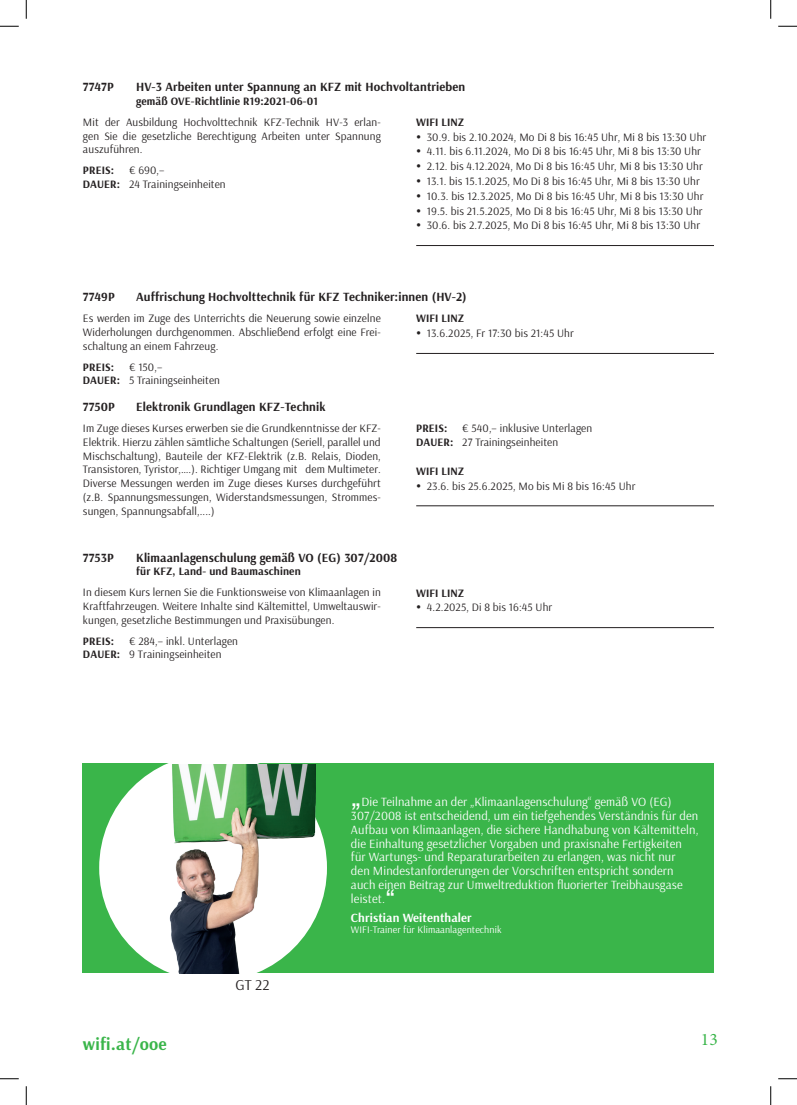
<style>
.page{position:relative;width:797px;height:1105px;background:#fff}
.page>*{position:absolute;margin:0;border:0;box-sizing:border-box;transform-origin:0 0}
.t1{font:700 17.5px "Arsenal";letter-spacing:.01em;color:#3ab54a}
.t2{font:17.5px "Minion Pro";color:#3ab54a}
.t3{font:15px "Arsenal";color:#231f20}
.t4{font:12.5px/13.8px "Arsenal";letter-spacing:.01em;color:#fff}
.Kurstitel_10_11{font:700 12.5px "Arsenal";letter-spacing:.01em;color:#231f20}
.t5{font:700 12.5px "Arsenal";letter-spacing:.01em;color:#fff}
.Kurstext_9_11pt{font:11.25px/13.8px "Arsenal";letter-spacing:.01em;color:#231f20;text-align:justify}
.Dauer{font:11.25px "Arsenal";letter-spacing:.01em;color:#231f20}
.Kurstitel_10_11-2{font:700 11.25px "Arsenal";letter-spacing:.01em;color:#231f20}
.Preis{font:11.25px "Arsenal";letter-spacing:.01em;color:#231f20}
.Ort{font:700 11.25px "Arsenal";letter-spacing:.01em;color:#231f20}
.Preis-2{font:700 11.25px "Arsenal";letter-spacing:.01em;color:#231f20}
.t6{font:10px "Arsenal";letter-spacing:.01em;color:#fff}
.s1{font-weight:700}
.s2{font-family:"Geneva";font-size:21.25px}
</style>
<div class="page">
<hr style="left:416px;top:245px;width:298px;height:1px;background:#231f20">
<hr style="left:416px;top:353px;width:298px;height:1px;background:#231f20">
<hr style="left:416px;top:506px;width:298px;height:1px;background:#231f20">
<hr style="left:416px;top:627px;width:298px;height:1px;background:#231f20">
<svg style="left:0;top:25px;width:19px;height:2px"></svg>
<svg style="left:778px;top:25px;width:19px;height:2px"></svg>
<svg style="left:0;top:1078px;width:19px;height:1px"></svg>
<svg style="left:778px;top:1078px;width:19px;height:1px"></svg>
<svg style="left:25px;top:0;width:2px;height:19px"></svg>
<svg style="left:25px;top:1086px;width:2px;height:19px"></svg>
<svg style="left:770px;top:0;width:1px;height:19px"></svg>
<svg style="left:770px;top:1086px;width:1px;height:19px"></svg>
<div style="left:83px;top:763px;width:631px;height:209px;background:#3ab54a"></div>
<svg style="left:99px;top:763px;width:228px;height:178px"></svg>
<img style="left:126px;top:764px;width:189px;height:209px">
<p class="Kurstitel_10_11" style="left:83px;top:78px;width:32px">7747P</p>
<p class="Kurstitel_10_11" style="left:136px;top:78px;width:330px">HV-3 Arbeiten unter Spannung an KFZ mit Hochvoltantrieben</p>
<p class="Kurstitel_10_11-2" style="left:136px;top:93px;width:183px">gemäß OVE-Richtlinie R19:2021-06-01</p>
<p class="Kurstext_9_11pt" style="left:83px;top:115px;width:299px">Mit der Ausbildung Hochvolttechnik KFZ-Technik HV-3 erlan&shy;gen Sie die gesetzliche Berechtigung Arbeiten unter Spannung auszuführen.</p>
<p class="Preis-2" style="left:83px;top:162px;width:33px">PREIS:</p>
<p class="Preis" style="left:129px;top:163px;width:37px">€ 690,–</p>
<p class="Dauer" style="left:83px;top:176px;width:144px"><span class="s1">DAUER:</span> 24 Trainingseinheiten</p>
<p class="Ort" style="left:416px;top:114px;width:50px">WIFI LINZ</p>
<p class="Kurstext_9_11pt" style="left:427px;top:130px;width:281px">30.9. bis 2.10.2024, Mo Di 8 bis 16:45 Uhr, Mi 8 bis 13:30 Uhr</p>
<p class="Kurstext_9_11pt" style="left:427px;top:144px;width:275px">4.11. bis 6.11.2024, Mo Di 8 bis 16:45 Uhr, Mi 8 bis 13:30 Uhr</p>
<p class="Kurstext_9_11pt" style="left:427px;top:159px;width:277px">2.12. bis 4.12.2024, Mo Di 8 bis 16:45 Uhr, Mi 8 bis 13:30 Uhr</p>
<p class="Kurstext_9_11pt" style="left:427px;top:174px;width:274px">13.1. bis 15.1.2025, Mo Di 8 bis 16:45 Uhr, Mi 8 bis 13:30 Uhr</p>
<p class="Kurstext_9_11pt" style="left:427px;top:189px;width:278px">10.3. bis 12.3.2025, Mo Di 8 bis 16:45 Uhr, Mi 8 bis 13:30 Uhr</p>
<p class="Kurstext_9_11pt" style="left:427px;top:204px;width:277px">19.5. bis 21.5.2025, Mo Di 8 bis 16:45 Uhr, Mi 8 bis 13:30 Uhr</p>
<p class="Kurstext_9_11pt" style="left:427px;top:218px;width:275px">30.6. bis 2.7.2025, Mo Di 8 bis 16:45 Uhr, Mi 8 bis 13:30 Uhr</p>
<p class="Kurstitel_10_11" style="left:83px;top:288px;width:33px">7749P</p>
<p class="Kurstitel_10_11" style="left:136px;top:288px;width:332px">Auffrischung Hochvolttechnik für KFZ Techniker:innen (HV-2)</p>
<p class="Kurstext_9_11pt" style="left:83px;top:311px;width:299px">Es werden im Zuge des Unterrichts die Neuerung sowie einzelne Widerholungen durchgenommen. Abschließend erfolgt eine Frei&shy;schaltung an einem Fahrzeug.</p>
<p class="Preis-2" style="left:83px;top:359px;width:33px">PREIS:</p>
<p class="Preis" style="left:129px;top:359px;width:35px">€ 150,–</p>
<p class="Dauer" style="left:83px;top:373px;width:138px"><span class="s1">DAUER:</span> 5 Trainingseinheiten</p>
<p class="Ort" style="left:416px;top:311px;width:50px">WIFI LINZ</p>
<p class="Kurstext_9_11pt" style="left:427px;top:326px;width:148px">13.6.2025, Fr 17:30 bis 21:45 Uhr</p>
<p class="Kurstitel_10_11" style="left:83px;top:398px;width:33px">7750P</p>
<p class="Kurstitel_10_11" style="left:136px;top:398px;width:191px">Elektronik Grundlagen KFZ-Technik</p>
<p class="Kurstext_9_11pt" style="left:83px;top:421px;width:299px">Im Zuge dieses Kurses erwerben sie die Grundkenntnisse der KFZ-Elektrik. Hierzu zählen sämtliche Schaltungen (Seriell, parallel und Mischschaltung), Bauteile der KFZ-Elektrik (z.B. Relais, Dioden, Transistoren, Tyristor,….). Richtiger Umgang mit dem Multimeter.<br>Diverse Messungen werden im Zuge dieses Kurses durchgeführt (z.B. Spannungsmessungen, Widerstandsmessungen, Strommes&shy;sungen, Spannungsabfall,....)</p>
<p class="Preis-2" style="left:416px;top:420px;width:33px">PREIS:</p>
<p class="Preis" style="left:462px;top:421px;width:131px">€ 540,– inklusive Unterlagen</p>
<p class="Dauer" style="left:416px;top:434px;width:143px"><span class="s1">DAUER:</span> 27 Trainingseinheiten</p>
<p class="Ort" style="left:416px;top:463px;width:50px">WIFI LINZ</p>
<p class="Kurstext_9_11pt" style="left:427px;top:479px;width:210px">23.6. bis 25.6.2025, Mo bis Mi 8 bis 16:45 Uhr</p>
<p class="Kurstitel_10_11" style="left:83px;top:549px;width:32px">7753P</p>
<p class="Kurstitel_10_11" style="left:136px;top:549px;width:262px">Klimaanlagenschulung gemäß VO (EG) 307/2008</p>
<p class="Kurstitel_10_11-2" style="left:136px;top:564px;width:166px">für KFZ, Land- und Baumaschinen</p>
<p class="Kurstext_9_11pt" style="left:83px;top:585px;width:299px">In diesem Kurs lernen Sie die Funktionsweise von Klimaanlagen in Kraftfahrzeugen. Weitere Inhalte sind Kältemittel, Umweltauswir&shy;kungen, gesetzliche Bestimmungen und Praxisübungen.</p>
<p class="Kurstitel_10_11-2" style="left:83px;top:633px;width:33px">PREIS:</p>
<p class="Kurstext_9_11pt" style="left:83px;top:633px;width:156px;text-indent:46px">€ 284,– inkl. Unterlagen<br><span class="s1">DAUER:</span> 9 Trainingseinheiten</p>
<p class="Ort" style="left:416px;top:585px;width:50px">WIFI LINZ</p>
<p class="Kurstext_9_11pt" style="left:427px;top:600px;width:127px">4.2.2025, Di 8 bis 16:45 Uhr</p>
<h2 class="t3" style="left:235px;top:975px;width:35px">GT 22</h2>
<p class="t4" style="left:351px;top:795px;width:349px"><span class="s2">„</span>Die Teilnahme an der „Klimaanlagenschulung“ gemäß VO (EG)<br>307/2008 ist entscheidend, um ein tiefgehendes Verständnis für den Aufbau von Klimaanlagen, die sichere Handhabung von Kältemitteln, die Einhaltung gesetzlicher Vorgaben und praxisnahe Fertigkeiten für Wartungs- und Reparaturarbeiten zu erlangen, was nicht nur<br>den Mindestanforderungen der Vorschriften entspricht sondern auch einen Beitrag zur Umweltreduktion fluorierter Treibhausgase leistet.<span class="s2">“</span></p>
<p class="t5" style="left:351px;top:909px;width:122px">Christian Weitenthaler</p>
<p class="t6" style="left:351px;top:923px;width:152px">WIFI-Trainer für Klimaanlagentechnik</p>
<h1 class="t1" style="left:83px;top:1032px;width:85px">wifi.at/ooe</h1>
<h1 class="t2" style="left:701px;top:1028px;width:18px">13</h1>
</div>
